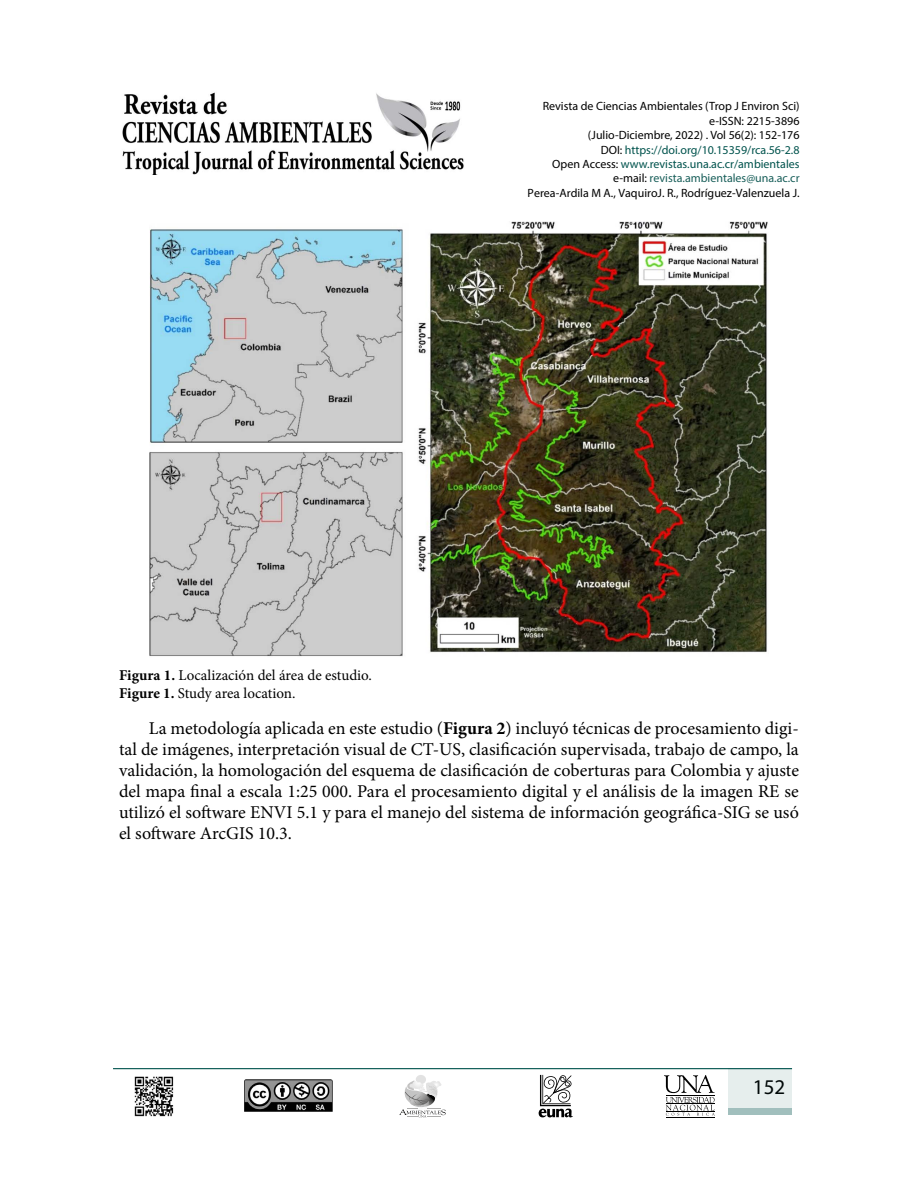
<style>
.page{position:relative;width:918px;height:1188px;background:#fff}
.page>*{position:absolute;margin:0;border:0;box-sizing:border-box;transform-origin:0 0}
.t1{font:21px "Myriad Pro";color:#000}
.t2{font:18px/21px "Minion Pro";color:#000;text-align:justify}
.t3{font:15px/18px "Minion Pro";color:#000}
.t4{font:12px/14.4px "Myriad Pro";color:#000;text-align:right}
.s1{color:#00534d}
.s2{color:#195f5a}
.s3{font-weight:700}
</style>
<div class="page">
<svg style="left:539px;top:1075px;width:34px;height:42px"></svg>
<div style="left:416px;top:1075px;width:10px;height:9px;background:#e2e2e2;border-radius:50%"></div>
<svg style="left:399px;top:1081px;width:47px;height:36px"></svg>
<hr style="left:666px;top:1117px;width:48px;height:1px;background:#000">
<svg style="left:664px;top:1075px;width:51px;height:41px"></svg>
<hr style="left:113px;top:1068px;width:679px;height:1px;background:#00534d">
<div style="left:729px;top:1068px;width:63px;height:46px;background:#e6eeed"></div>
<div style="left:729px;top:1108px;width:63px;height:6px;background:#a1bfbd"></div>
<img style="left:244px;top:1080px;width:89px;height:31px">
<img style="left:134px;top:1076px;width:40px;height:41px">
<img style="left:122px;top:92px;width:342px;height:83px">
<img style="left:149px;top:221px;width:619px;height:436px">
<p class="t4" style="left:528px;top:99px;width:273px">Revista de Ciencias Ambientales (Trop J Environ Sci) e-ISSN: 2215-3896<br>(Julio-Diciembre, 2022) . Vol 56(2): 152-176<br>DOI: <span class="s1">https://doi.org/10.15359/rca.56-2.8<br></span>Open Access: <span class="s1">www.revistas.una.ac.cr/ambientales </span>e-mail: <span class="s2">revista.ambientales@una.ac.cr<br></span>Perea-Ardila M A., VaquiroJ. R., Rodríguez-Valenzuela J.</p>
<p class="t3" style="left:119px;top:666px;width:254px"><span class="s3">Figura 1.</span> Localización del área de estudio.<br><span class="s3">Figure 1.</span> Study area location.</p>
<p class="t2" style="left:119px;top:718px;width:681px;text-indent:30px">La metodología aplicada en este estudio (<span class="s3">Figura 2</span>) incluyó técnicas de procesamiento digi&shy;tal de imágenes, interpretación visual de CT-US, clasificación supervisada, trabajo de campo, la validación, la homologación del esquema de clasificación de coberturas para Colombia y ajuste del mapa final a escala 1:25 000. Para el procesamiento digital y el análisis de la imagen RE se utilizó el software ENVI 5.1 y para el manejo del sistema de información geográfica-SIG se usó el software ArcGIS 10.3.</p>
<p class="t1" style="left:753px;top:1074px;width:34px">152</p>
</div>
